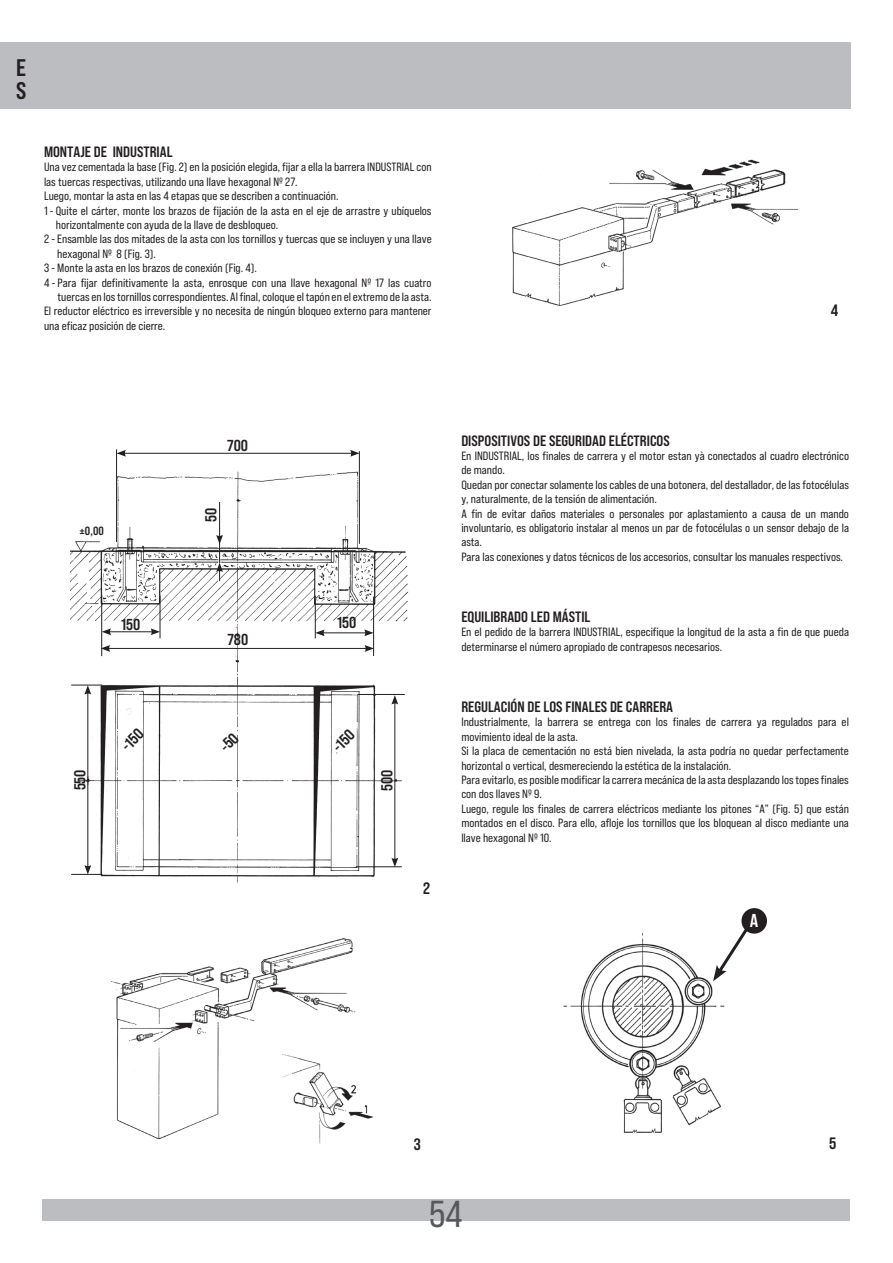
<style>
.page{position:relative;width:893px;height:1263px;background:#fff}
.page>*{position:absolute;margin:0;border:0;box-sizing:border-box;transform-origin:0 0}
.t1{font:37.5px "Bebas Neue Pro Sm E Rg";color:#57585a}
.t2{font:24px/22.5px "Bebas Neue Pro Sm E Bd";color:#231f20}
.t3{font:18.6px "Bebas Neue Pro Sm E Bd";color:#fff}
.t4{font:16.5px "Bebas Neue Pro Sm E Bd";color:#231f20}
.t5{font:15.9px "Bebas Neue Pro Sm E Bd";color:#231f20}
.t6{font:15px "Bebas Neue Pro Sm E Bd";color:#231f20}
.t7{font:12px/14.4px "Bebas Neue Pro Sm E Rg";color:#231f20}
.t8{font:12px "Bebas Neue Pro Sm E Bd";color:#231f20}
</style>
<div class="page">
<div style="left:43px;top:1199px;width:807px;height:21px;background:#bcbdc0"></div>
<img style="left:512px;top:159px;width:286px;height:147px">
<img style="left:563px;top:933px;width:162px;height:200px">
<div style="left:741px;top:908px;width:26px;height:26px;background:#231f20;border-radius:50%"></div>
<svg style="left:713px;top:923px;width:39px;height:58px"></svg>
<img style="left:111px;top:938px;width:245px;height:202px">
<div style="left:275px;top:1050px;width:107px;height:94px;background:#fff"></div>
<img style="left:282px;top:1054px;width:91px;height:89px">
<div style="left:0;top:43px;width:850px;height:66px;background:#bcbdc0"></div>
<img style="left:71px;top:461px;width:337px;height:422px">
<hr style="left:101px;top:595px;width:1px;height:61px;background:#231f20">
<hr style="left:160px;top:595px;width:1px;height:43px;background:#231f20">
<hr style="left:109px;top:631px;width:44px;height:1px;background:#231f20">
<svg style="left:102px;top:628px;width:9px;height:7px"></svg>
<svg style="left:151px;top:628px;width:9px;height:7px"></svg>
<hr style="left:315px;top:596px;width:1px;height:42px;background:#231f20">
<hr style="left:373px;top:597px;width:1px;height:59px;background:#231f20">
<hr style="left:322px;top:632px;width:45px;height:1px;background:#231f20">
<svg style="left:315px;top:629px;width:10px;height:7px"></svg>
<svg style="left:364px;top:629px;width:10px;height:7px"></svg>
<hr style="left:116px;top:449px;width:1px;height:93px;background:#231f20">
<hr style="left:359px;top:451px;width:1px;height:93px;background:#231f20">
<hr style="left:124px;top:453px;width:229px;height:1px;background:#231f20">
<svg style="left:117px;top:450px;width:9px;height:7px"></svg>
<svg style="left:350px;top:450px;width:10px;height:7px"></svg>
<hr style="left:219px;top:502px;width:1px;height:35px;background:#231f20">
<svg style="left:216px;top:535px;width:7px;height:46px"></svg>
<hr style="left:357px;top:694px;width:48px;height:1px;background:#231f20">
<hr style="left:356px;top:866px;width:46px;height:1px;background:#231f20">
<hr style="left:394px;top:702px;width:1px;height:158px;background:#231f20">
<svg style="left:391px;top:858px;width:7px;height:9px"></svg>
<svg style="left:391px;top:695px;width:7px;height:9px"></svg>
<hr style="left:108px;top:648px;width:259px;height:1px;background:#231f20">
<svg style="left:101px;top:645px;width:9px;height:7px"></svg>
<svg style="left:365px;top:645px;width:9px;height:7px"></svg>
<hr style="left:71px;top:874px;width:31px;height:1px;background:#231f20">
<hr style="left:71px;top:685px;width:31px;height:1px;background:#231f20">
<hr style="left:87px;top:692px;width:1px;height:175px;background:#231f20">
<svg style="left:84px;top:865px;width:7px;height:9px"></svg>
<svg style="left:84px;top:685px;width:7px;height:9px"></svg>
<svg style="left:222px;top:732px;width:18px;height:18px"></svg>
<h2 class="t2" style="left:16px;top:56px;width:12px">E<br>S</h2>
<p class="t6" style="left:44px;top:143px;width:130px">MONTAJE DE INDUSTRIAL</p>
<p class="t7" style="left:44px;top:160px;width:389px">Una vez cementada la base (Fig. 2) en la posición elegida, fijar a ella la barrera INDUSTRIAL con</p>
<p class="t7" style="left:44px;top:174px;width:255px">las tuercas respectivas, utilizando una llave hexagonal Nº 27.</p>
<p class="t7" style="left:44px;top:189px;width:296px">Luego, montar la asta en las 4 etapas que se describen a continuación.</p>
<p class="t7" style="left:44px;top:203px;width:389px">1 - Quite el cárter, monte los brazos de fijación de la asta en el eje de arrastre y ubíquelos</p>
<p class="t7" style="left:56px;top:217px;width:224px">horizontalmente con ayuda de la llave de desbloqueo.</p>
<p class="t7" style="left:44px;top:232px;width:389px">2 - Ensamble las dos mitades de la asta con los tornillos y tuercas que se incluyen y una llave</p>
<p class="t7" style="left:57px;top:246px;width:100px">hexagonal Nº 8 (Fig. 3).</p>
<p class="t7" style="left:44px;top:261px;width:214px">3 - Monte la asta en los brazos de conexión (Fig. 4).</p>
<p class="t7" style="left:44px;top:275px;width:389px">4 - Para fijar definitivamente la asta, enrosque con una llave hexagonal Nº 17 las cuatro</p>
<p class="t7" style="left:58px;top:289px;width:375px">tuercas en los tornillos correspondientes. Al final, coloque el tapón en el extremo de la asta.</p>
<p class="t7" style="left:44px;top:304px;width:389px">El reductor eléctrico es irreversible y no necesita de ningún bloqueo externo para mantener</p>
<p class="t7" style="left:44px;top:318px;width:123px">una eficaz posición de cierre.</p>
<h3 class="t4" style="left:831px;top:300px;width:9px">4</h3>
<p class="t8" style="left:80px;top:524px;width:26px">±0,00</p>
<h3 class="t5" style="left:121px;top:615px;width:21px">150</h3>
<h3 class="t5" style="left:227px;top:436px;width:22px">700</h3>
<h3 class="t5" style="left:201px;top:521px;width:16px;rotate:-90deg">50</h3>
<h3 class="t5" style="left:227px;top:630px;width:22px">780</h3>
<h3 class="t5" style="left:337px;top:613px;width:21px">150</h3>
<h3 class="t5" style="left:117px;top:742px;width:26px;rotate:-45deg">-150</h3>
<h3 class="t5" style="left:328px;top:742px;width:26px;rotate:-45deg">-150</h3>
<h3 class="t5" style="left:70px;top:790px;width:23px;rotate:-90deg">550</h3>
<h3 class="t5" style="left:377px;top:791px;width:23px;rotate:-90deg">500</h3>
<h3 class="t4" style="left:423px;top:878px;width:9px">2</h3>
<p class="t6" style="left:461px;top:431px;width:210px">DISPOSITIVOS DE SEGURIDAD ELÉCTRICOS</p>
<p class="t7" style="left:461px;top:448px;width:389px">En INDUSTRIAL, los finales de carrera y el motor estan yà conectados al cuadro electrónico de mando.<br>Quedan por conectar solamente los cables de una botonera, del destallador, de las fotocélulas y, naturalmente, de la tensión de alimentación.<br>A fin de evitar daños materiales o personales por aplastamiento a causa de un mando involuntario, es obligatorio instalar al menos un par de fotocélulas o un sensor debajo de la asta.<br>Para las conexiones y datos técnicos de los accesorios, consultar los manuales respectivos.</p>
<p class="t6" style="left:461px;top:608px;width:131px">EQUILIBRADO LED MÁSTIL</p>
<p class="t7" style="left:461px;top:625px;width:389px">En el pedido de la barrera INDUSTRIAL, especifique la longitud de la asta a fin de que pueda determinarse el número apropiado de contrapesos necesarios.</p>
<p class="t6" style="left:461px;top:698px;width:213px">REGULACIÓN DE LOS FINALES DE CARRERA</p>
<p class="t7" style="left:461px;top:715px;width:389px">Industrialmente, la barrera se entrega con los finales de carrera ya regulados para el movimiento ideal de la asta.<br>Si la placa de cementación no está bien nivelada, la asta podría no quedar perfectamente horizontal o vertical, desmereciendo la estética de la instalación.<br>Para evitarlo, es posible modificar la carrera mecánica de la asta desplazando los topes finales con dos llaves Nº 9.<br>Luego, regule los finales de carrera eléctricos mediante los pitones “A” (Fig. 5) que están montados en el disco. Para ello, afloje los tornillos que los bloquean al disco mediante una llave hexagonal Nº 10.</p>
<h3 class="t3" style="left:750px;top:910px;width:10px">A</h3>
<h3 class="t4" style="left:414px;top:1134px;width:9px">3</h3>
<h1 class="t1" style="left:429px;top:1192px;width:35px">54</h1>
<h3 class="t4" style="left:829px;top:1133px;width:9px">5</h3>
</div>
